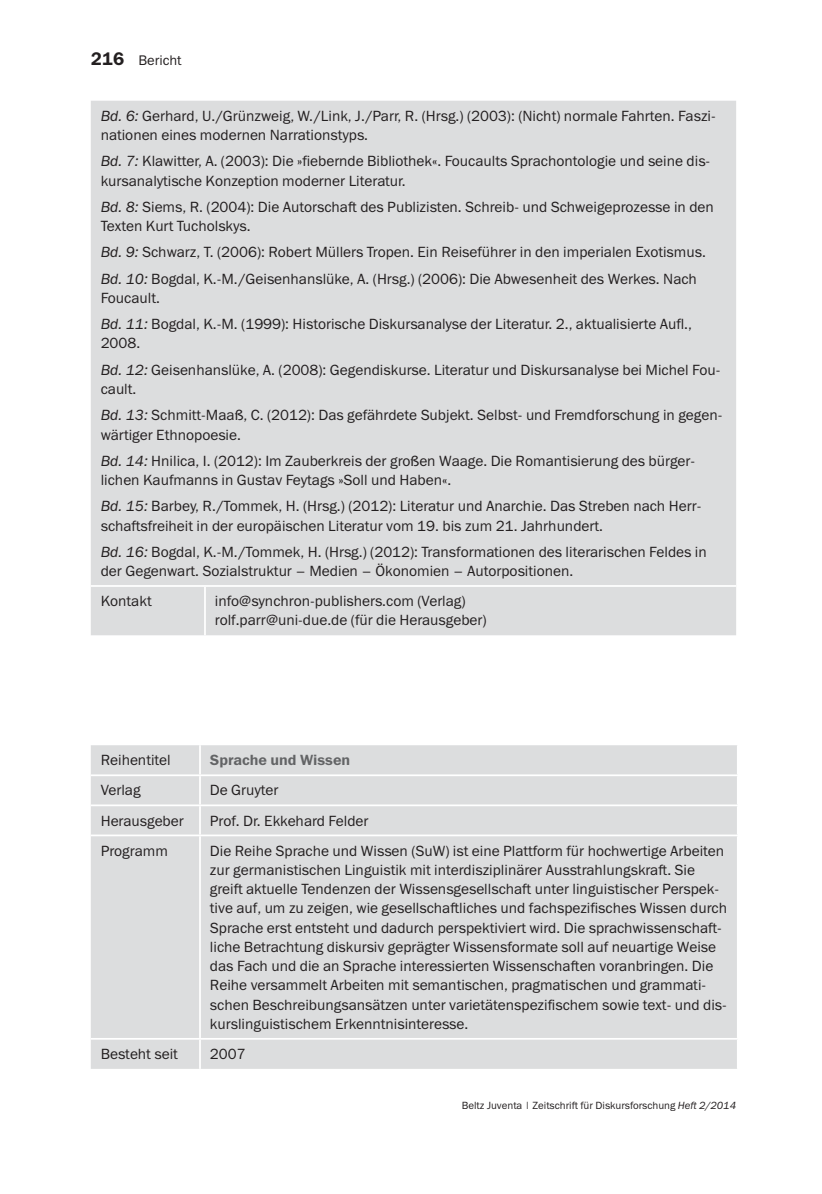
<style>
.page{position:relative;width:822px;height:1194px;background:#fff}
.page>*{position:absolute;margin:0;border:0;box-sizing:border-box;transform-origin:0 0}
.t1{font:14.88px/19.2px "Franklin Gothic Book ITC";color:#231f20}
.t2{font:14.88px "Franklin Gothic Demi ITC";color:#636466}
.t3{font:14px "Franklin Gothic Book ITC";color:#231f20}
.t4{font:10.5px "Franklin Gothic Book ITC";color:#231f20}
.s1{font-family:"Franklin Gothic Demi ITC";font-size:18.38px}
.s2{font-style:italic}
</style>
<div class="page">
<div style="left:91px;top:101px;width:645px;height:534px;background:#dcddde"></div>
<hr style="left:204px;top:587px;width:2px;height:48px;background:#fff">
<hr style="left:91px;top:585px;width:114px;height:2px;background:#fff">
<hr style="left:205px;top:585px;width:531px;height:2px;background:#fff">
<div style="left:91px;top:745px;width:645px;height:323px;background:#dcddde"></div>
<hr style="left:199px;top:745px;width:2px;height:29px;background:#fff">
<hr style="left:91px;top:774px;width:109px;height:2px;background:#fff">
<hr style="left:200px;top:774px;width:538px;height:2px;background:#fff">
<hr style="left:199px;top:776px;width:2px;height:28px;background:#fff">
<hr style="left:91px;top:804px;width:109px;height:2px;background:#fff">
<hr style="left:200px;top:804px;width:538px;height:2px;background:#fff">
<hr style="left:199px;top:806px;width:2px;height:28px;background:#fff">
<hr style="left:91px;top:834px;width:109px;height:2px;background:#fff">
<hr style="left:200px;top:834px;width:538px;height:2px;background:#fff">
<hr style="left:199px;top:836px;width:2px;height:201px;background:#fff">
<hr style="left:91px;top:1037px;width:109px;height:2px;background:#fff">
<hr style="left:200px;top:1037px;width:538px;height:2px;background:#fff">
<hr style="left:199px;top:1039px;width:2px;height:29px;background:#fff">
<p class="t3" style="left:91px;top:51px;width:92px"><span class="s1">216</span> Bericht</p>
<p class="t1" style="left:101px;top:106px;width:616px"><span class="s2">Bd. 6:</span> Gerhard, U./Grünzweig, W./Link, J./Parr, R. (Hrsg.) (2003): (Nicht) normale Fahrten. Faszi&shy;nationen eines modernen Narrationstyps.</p>
<p class="t1" style="left:101px;top:151px;width:611px"><span class="s2">Bd. 7:</span> Klawitter, A. (2003): Die »fiebernde Bibliothek«. Foucaults Sprachontologie und seine dis&shy;kursanalytische Konzeption moderner Literatur.</p>
<p class="t1" style="left:101px;top:197px;width:614px"><span class="s2">Bd. 8:</span> Siems, R. (2004): Die Autorschaft des Publizisten. Schreib- und Schweigeprozesse in den<br>Texten Kurt Tucholskys.</p>
<p class="t1" style="left:101px;top:239px;width:606px;line-height:26.2px"><span class="s2">Bd. 9:</span> Schwarz, T. (2006): Robert Müllers Tropen. Ein Reiseführer in den imperialen Exotismus.<br><span class="s2">Bd. 10:</span> Bogdal, K.-M./Geisenhanslüke, A. (Hrsg.) (2006): Die Abwesenheit des Werkes. Nach</p>
<p class="t1" style="left:101px;top:284px;width:592px;line-height:26.2px">Foucault.<br><span class="s2">Bd. 11:</span> Bogdal, K.-M. (1999): Historische Diskursanalyse der Literatur. 2., aktualisierte Aufl.,</p>
<p class="t1" style="left:101px;top:330px;width:621px;line-height:26.2px">2008.<br><span class="s2">Bd. 12:</span> Geisenhanslüke, A. (2008): Gegendiskurse. Literatur und Diskursanalyse bei Michel Fou-</p>
<p class="t1" style="left:101px;top:375px;width:623px;line-height:26.2px">cault.<br><span class="s2">Bd. 13:</span> Schmitt-Maaß, C. (2012): Das gefährdete Subjekt. Selbst- und Fremdforschung in gegen-</p>
<p class="t1" style="left:101px;top:421px;width:596px;line-height:26.2px">wärtiger Ethnopoesie.<br><span class="s2">Bd. 14:</span> Hnilica, I. (2012): Im Zauberkreis der großen Waage. Die Romantisierung des bürger-</p>
<p class="t1" style="left:101px;top:466px;width:602px;line-height:26.2px">lichen Kaufmanns in Gustav Feytags »Soll und Haben«.<br><span class="s2">Bd. 15:</span> Barbey, R./Tommek, H. (Hrsg.) (2012): Literatur und Anarchie. Das Streben nach Herr-</p>
<p class="t1" style="left:101px;top:512px;width:607px;line-height:26.2px">schaftsfreiheit in der europäischen Literatur vom 19. bis zum 21. Jahrhundert.<br><span class="s2">Bd. 16:</span> Bogdal, K.-M./Tommek, H. (Hrsg.) (2012): Transformationen des literarischen Feldes in</p>
<p class="t1" style="left:101px;top:555px;width:474px;line-height:30.1px">der Gegenwart. Sozialstruktur – Medien – Ökonomien – Autorpositionen.<br>Kontakt</p>
<p class="t1" style="left:215px;top:591px;width:273px">info@synchron-publishers.com (Verlag) rolf.parr@uni-due.de (für die Herausgeber)</p>
<p class="t1" style="left:101px;top:750px;width:72px">Reihentitel</p>
<p class="t2" style="left:210px;top:751px;width:142px">Sprache und Wissen</p>
<p class="t1" style="left:101px;top:780px;width:41px">Verlag</p>
<p class="t1" style="left:210px;top:780px;width:70px">De Gruyter</p>
<p class="t1" style="left:101px;top:810px;width:85px">Herausgeber</p>
<p class="t1" style="left:210px;top:810px;width:160px">Prof. Dr. Ekkehard Felder</p>
<p class="t1" style="left:101px;top:840px;width:69px">Programm</p>
<p class="t1" style="left:210px;top:840px;width:518px">Die Reihe Sprache und Wissen (SuW) ist eine Plattform für hochwertige Arbeiten zur germanistischen Linguistik mit interdisziplinärer Ausstrahlungskraft. Sie greift aktuelle Tendenzen der Wissensgesellschaft unter linguistischer Perspek&shy;tive auf, um zu zeigen, wie gesellschaftliches und fachspezifisches Wissen durch Sprache erst entsteht und dadurch perspektiviert wird. Die sprachwissenschaft&shy;liche Betrachtung diskursiv geprägter Wissensformate soll auf neuartige Weise das Fach und die an Sprache interessierten Wissenschaften voranbringen. Die Reihe versammelt Arbeiten mit semantischen, pragmatischen und grammati&shy;schen Beschreibungsansätzen unter varietätenspezifischem sowie text- und dis&shy;kurslinguistischem Erkenntnisinteresse.</p>
<p class="t1" style="left:101px;top:1043px;width:79px">Besteht seit</p>
<p class="t1" style="left:210px;top:1043px;width:37px">2007</p>
<p class="t4" style="left:462px;top:1098px;width:276px">Beltz Juventa | Zeitschrift für Diskursforschung <span class="s2">Heft 2/2014</span></p>
</div>
